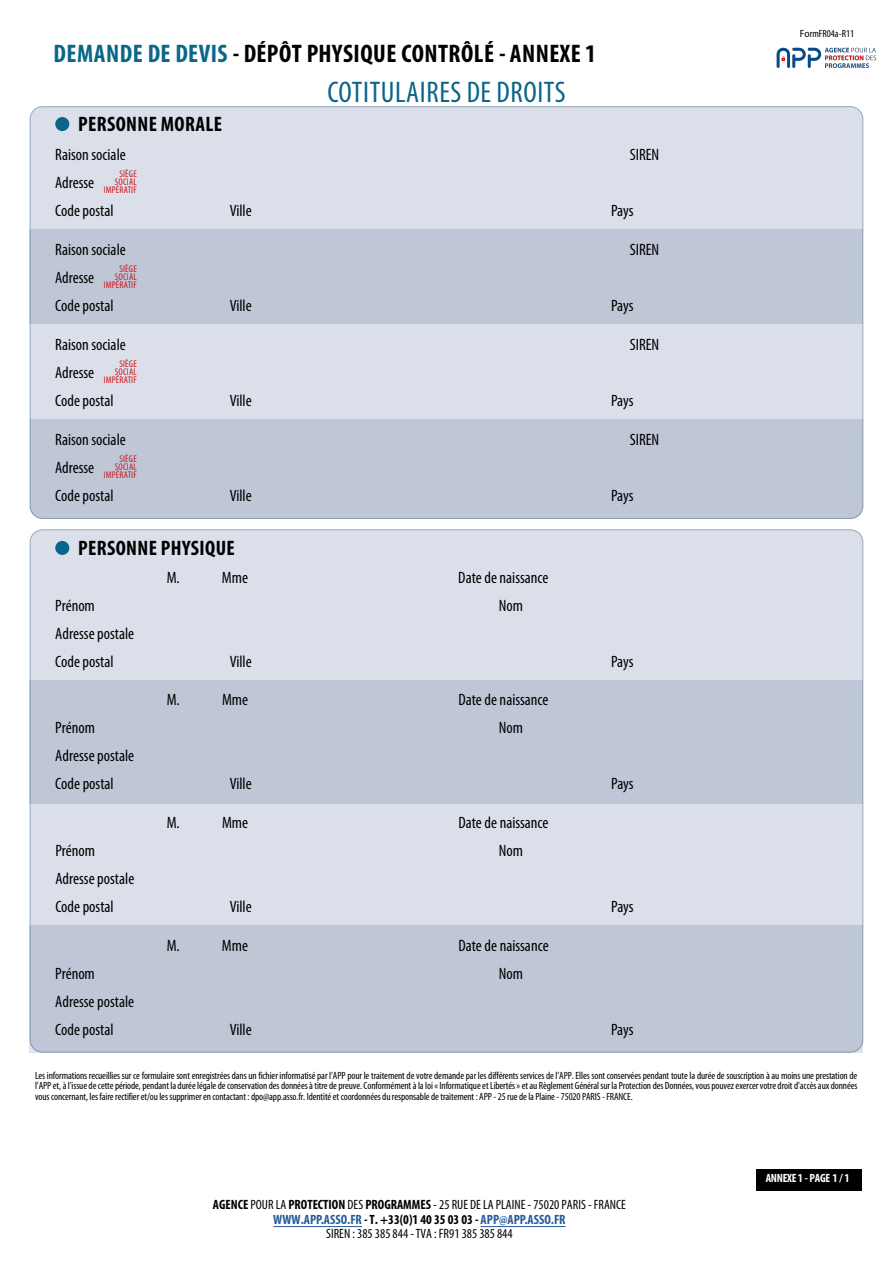
<style>
.page{position:relative;width:893px;height:1263px;background:#fff}
.page>*{position:absolute;margin:0;border:0;box-sizing:border-box;transform-origin:0 0}
.t1{font:condensed 30px "Myriad Pro";letter-spacing:.02em;color:#0b6589}
.t2{font:700 condensed 25.5px "Myriad Pro";letter-spacing:.02em;color:#000}
.t3{font:700 condensed 21px "Myriad Pro";letter-spacing:.02em;color:#000}
.t4{font:condensed 16.5px/28px "Myriad Pro";color:#000}
.t5{font:condensed 13.5px/14.4px "Myriad Pro";color:#000;text-align:center}
.t6{font:700 condensed 12px "Myriad Pro";letter-spacing:-.02em;color:#fff}
.t7{font:condensed 10.5px/10.5px "Myriad Pro";letter-spacing:-.01em;color:#000;text-align:justify}
.t8{font:condensed 9.75px/8.2px "Myriad Pro";letter-spacing:.02em;color:#cd171a;text-align:right}
.s1{color:#0b6688}
.s2{font-stretch:semi-condensed}
.s3{font-weight:700}
.s4{font-weight:700;color:#275b9b}
</style>
<div class="page">
<hr style="left:481px;top:1226px;width:85px;height:1px;background:#275b9b">
<hr style="left:273px;top:1226px;width:89px;height:1px;background:#275b9b">
<div style="left:30px;top:530px;width:833px;height:522px;background:#dadfe9;border-radius:12px"></div>
<div style="left:30px;top:680px;width:833px;height:123px;background:#c0cad9"></div>
<div style="left:30px;top:925px;width:833px;height:127px;background:#c0cad9"></div>
<div style="left:30px;top:107px;width:833px;height:411px;background:#dadfe9;border-radius:12px"></div>
<div style="left:55px;top:117px;width:14px;height:14px;background:#0b6589;border-radius:50%"></div>
<div style="left:55px;top:541px;width:14px;height:14px;background:#0b6589;border-radius:50%"></div>
<div style="left:30px;top:229px;width:833px;height:95px;background:#c0cad9"></div>
<div style="left:30px;top:419px;width:833px;height:100px;background:#bfc7d7"></div>
<div style="left:756px;top:1169px;width:105px;height:22px;background:#000"></div>
<img style="left:776px;top:47px;width:101px;height:21px">
<h2 class="t2" style="left:54px;top:37px;width:544px"><span class="s1">DEMANDE DE DEVIS</span> - DÉPÔT PHYSIQUE CONTRÔLÉ - ANNEXE 1</h2>
<h3 class="t3" style="left:78px;top:111px;width:146px">PERSONNE MORALE</h3>
<h3 class="t4" style="left:55px;top:140px;width:72px">Raison sociale</h3>
<h3 class="t4" style="left:55px;top:168px;width:40px">Adresse</h3>
<p class="t8" style="left:104px;top:169px;width:35px">SIÈGE<br>SOCIAL<br>IMPÉRATIF</p>
<h3 class="t4" style="left:55px;top:196px;width:60px">Code postal</h3>
<h1 class="t1" style="left:327px;top:74px;width:240px">COTITULAIRES DE DROITS</h1>
<h3 class="t4" style="left:630px;top:140px;width:31px">SIREN</h3>
<h3 class="t4" style="left:230px;top:196px;width:23px">Ville</h3>
<h3 class="t4" style="left:611px;top:196px;width:24px">Pays</h3>
<h3 class="t4" style="left:55px;top:235px;width:72px">Raison sociale</h3>
<h3 class="t4" style="left:55px;top:263px;width:40px">Adresse</h3>
<p class="t8" style="left:104px;top:264px;width:35px">SIÈGE<br>SOCIAL<br>IMPÉRATIF</p>
<h3 class="t4" style="left:55px;top:291px;width:60px">Code postal</h3>
<h3 class="t4" style="left:55px;top:330px;width:72px">Raison sociale</h3>
<h3 class="t4" style="left:55px;top:358px;width:40px">Adresse</h3>
<p class="t8" style="left:104px;top:359px;width:35px">SIÈGE<br>SOCIAL<br>IMPÉRATIF</p>
<h3 class="t4" style="left:55px;top:386px;width:60px">Code postal</h3>
<h3 class="t4" style="left:55px;top:425px;width:72px">Raison sociale</h3>
<h3 class="t4" style="left:55px;top:453px;width:40px">Adresse</h3>
<p class="t8" style="left:104px;top:454px;width:35px">SIÈGE<br>SOCIAL<br>IMPÉRATIF</p>
<h3 class="t4" style="left:55px;top:481px;width:60px">Code postal</h3>
<h3 class="t4" style="left:630px;top:235px;width:31px">SIREN</h3>
<h3 class="t4" style="left:230px;top:291px;width:23px">Ville</h3>
<h3 class="t4" style="left:611px;top:291px;width:24px">Pays</h3>
<h3 class="t4" style="left:630px;top:330px;width:31px">SIREN</h3>
<h3 class="t4" style="left:230px;top:386px;width:23px">Ville</h3>
<h3 class="t4" style="left:611px;top:386px;width:24px">Pays</h3>
<h3 class="t4" style="left:630px;top:425px;width:31px">SIREN</h3>
<h3 class="t4" style="left:230px;top:481px;width:23px">Ville</h3>
<h3 class="t4" style="left:611px;top:481px;width:24px">Pays</h3>
<h3 class="t3" style="left:78px;top:535px;width:158px">PERSONNE PHYSIQUE</h3>
<h3 class="t4" style="left:167px;top:563px;width:15px">M.</h3>
<h3 class="t4" style="left:222px;top:563px;width:28px">Mme</h3>
<h3 class="t4" style="left:458px;top:563px;width:92px">Date de naissance</h3>
<h3 class="t4" style="left:55px;top:591px;width:41px">Prénom</h3>
<h3 class="t4" style="left:499px;top:591px;width:26px">Nom</h3>
<h3 class="t4" style="left:55px;top:619px;width:80px">Adresse postale<br>Code postal</h3>
<h3 class="t4" style="left:230px;top:647px;width:23px">Ville</h3>
<h3 class="t4" style="left:611px;top:647px;width:24px">Pays</h3>
<h3 class="t4" style="left:167px;top:686px;width:15px">M.</h3>
<h3 class="t4" style="left:222px;top:686px;width:28px">Mme</h3>
<h3 class="t4" style="left:458px;top:686px;width:92px">Date de naissance</h3>
<h3 class="t4" style="left:55px;top:714px;width:41px">Prénom</h3>
<h3 class="t4" style="left:499px;top:714px;width:26px">Nom</h3>
<h3 class="t4" style="left:55px;top:742px;width:80px">Adresse postale<br>Code postal</h3>
<h3 class="t4" style="left:230px;top:770px;width:23px">Ville</h3>
<h3 class="t4" style="left:611px;top:770px;width:24px">Pays</h3>
<h3 class="t4" style="left:167px;top:808px;width:15px">M.</h3>
<h3 class="t4" style="left:222px;top:808px;width:28px">Mme</h3>
<h3 class="t4" style="left:458px;top:808px;width:92px">Date de naissance</h3>
<h3 class="t4" style="left:55px;top:836px;width:41px">Prénom</h3>
<h3 class="t4" style="left:499px;top:836px;width:26px">Nom</h3>
<h3 class="t4" style="left:55px;top:864px;width:80px">Adresse postale<br>Code postal</h3>
<h3 class="t4" style="left:230px;top:892px;width:23px">Ville</h3>
<h3 class="t4" style="left:611px;top:892px;width:24px">Pays</h3>
<h3 class="t4" style="left:167px;top:931px;width:15px">M.</h3>
<h3 class="t4" style="left:222px;top:931px;width:28px">Mme</h3>
<h3 class="t4" style="left:458px;top:931px;width:92px">Date de naissance</h3>
<h3 class="t4" style="left:55px;top:959px;width:41px">Prénom</h3>
<h3 class="t4" style="left:499px;top:959px;width:26px">Nom</h3>
<h3 class="t4" style="left:55px;top:987px;width:80px">Adresse postale<br>Code postal</h3>
<h3 class="t4" style="left:230px;top:1015px;width:23px">Ville</h3>
<h3 class="t4" style="left:611px;top:1015px;width:24px">Pays</h3>
<p class="t7" style="left:800px;top:28px;width:56px"><span class="s2">Fo</span>rmFR04a-R11</p>
<p class="t7" style="left:35px;top:1070px;width:824px">Les informations recueillies sur ce formulaire sont enregistrées dans un fichier informatisé par l’APP pour le traitement de votre demande par les différents services de l’APP. Elles sont conservées pendant toute la durée de souscription à au moins une prestation de l’APP et, à l’issue de cette période, pendant la durée légale de conservation des données à titre de preuve. Conformément à la loi « Informatique et Libertés » et au Règlement Général sur la Protection des Données, vous pouvez exercer votre droit d’accès aux données vous concernant, les faire rectifier et/ou les supprimer en contactant : dpo@app.asso.fr. Identité et coordonnées du responsable de traitement : APP -25 rue de la Plaine - 75020 PARIS - FRANCE.</p>
<p class="t5" style="left:213px;top:1197px;width:415px"><span class="s3">AGENCE</span> POUR LA <span class="s3">PROTECTION</span> DES <span class="s3">PROGRAMMES</span> - 25 RUE DE LA PLAINE - 75020 PARIS - FRANCE<br><span class="s4">WWW.APP.ASSO.FR</span> <span class="s3">- T. +33(0)1 40 35 03 03 -</span> <span class="s4">APP@APP.ASSO.FR<br></span>SIREN : 385 385 844 - TVA : FR91 385 385 844</p>
<p class="t6" style="left:766px;top:1170px;width:86px">ANNEXE 1 - PAGE 1 / 1</p>
</div>
